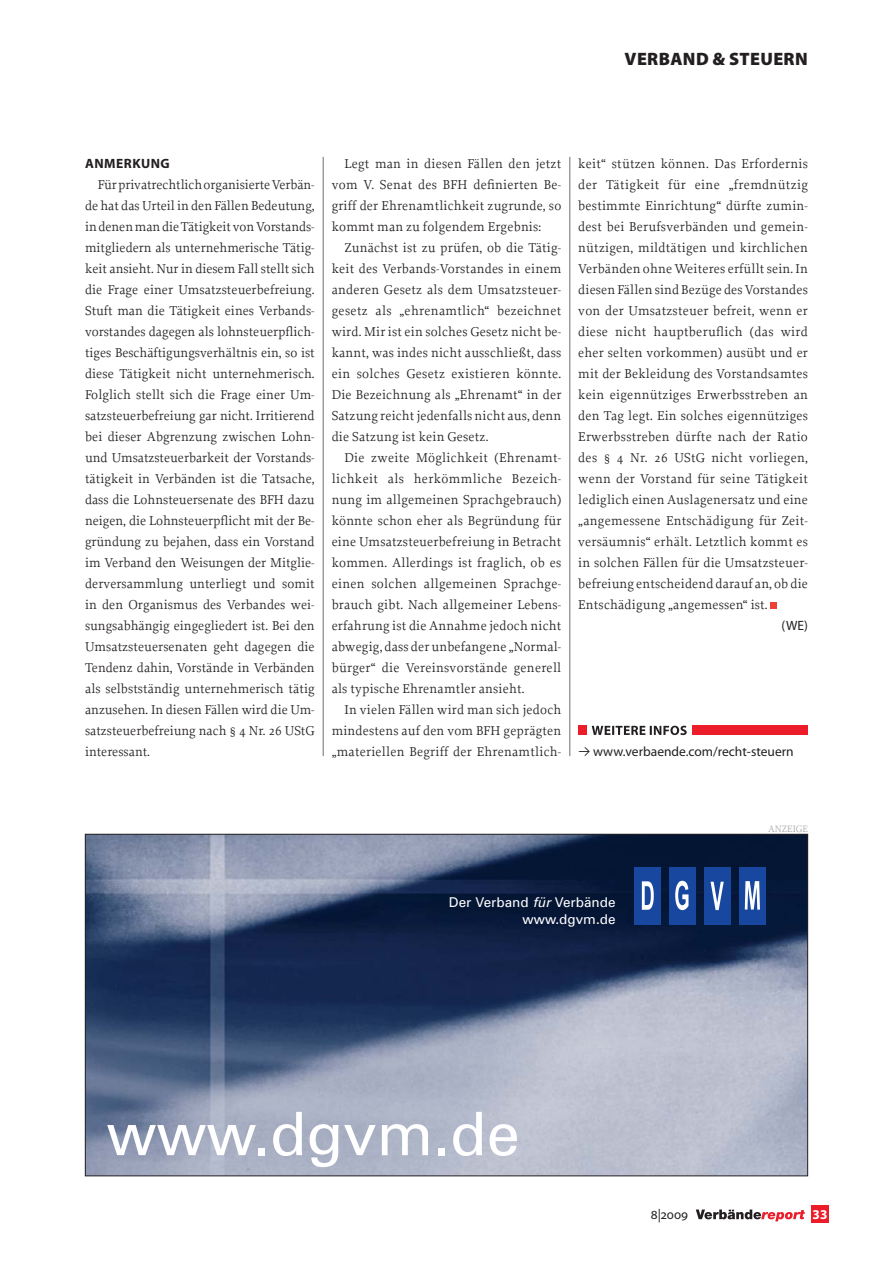
<style>
.page{position:relative;width:893px;height:1263px;background:#fff}
.page>*{position:absolute;margin:0;border:0;box-sizing:border-box;transform-origin:0 0}
.t1{font:60px "Univers";color:#fff}
.t2{font:900 18px "Myriad Pro";letter-spacing:.02em;color:#231f20}
.t3{font:13.5px/21px "Proforma";letter-spacing:.015em;color:#231f20;text-align:justify}
.t4{font:13.5px "Myriad Pro";color:#231f20}
.t5{font:13.5px/17px "Univers";color:#fff;text-align:right}
.t6{font:700 13.5px "Myriad Pro";letter-spacing:.035em;color:#231f20}
.t7{font:700 13.5px "Myriad Pro";color:#fff}
.t8{font:9.75px "Proforma";color:#a7a9ac}
.s1{font-family:"Klavika"}
.s2{font-style:italic}
</style>
<div class="page">
<div style="left:811px;top:1205px;width:18px;height:17px;background:#ed1c2b"></div>
<svg style="left:696px;top:1209px;width:109px;height:12px"></svg>
<hr style="left:570px;top:157px;width:1px;height:599px;background:#6d6e70">
<hr style="left:323px;top:157px;width:1px;height:599px;background:#6d6e70">
<svg style="left:771px;top:603px;width:6px;height:6px"></svg>
<svg style="left:592px;top:726px;width:95px;height:9px"></svg>
<div style="left:578px;top:725px;width:9px;height:10px;background:#ed1c2b"></div>
<div style="left:692px;top:725px;width:116px;height:10px;background:#ed1c2b"></div>
<img style="left:87px;top:836px;width:719px;height:338px">
<div style="left:634px;top:867px;width:27px;height:57px;background:#17479e"></div>
<div style="left:669px;top:867px;width:27px;height:57px;background:#17479e"></div>
<div style="left:704px;top:867px;width:26px;height:57px;background:#17479e"></div>
<div style="left:739px;top:867px;width:26px;height:57px;background:#17479e"></div>
<svg style="left:745px;top:881px;width:15px;height:29px"></svg>
<svg style="left:710px;top:882px;width:14px;height:28px"></svg>
<svg style="left:675px;top:881px;width:13px;height:29px"></svg>
<svg style="left:642px;top:881px;width:12px;height:29px"></svg>
<h2 class="t2" style="left:625px;top:49px;width:185px">VERBAND &amp; STEUERN</h2>
<p class="t6" style="left:85px;top:158px;width:86px">ANMERKUNG</p>
<p class="t3" style="left:85px;top:175px;width:231px;text-indent:13px">Für privatrechtlich organisierte Verbän&shy;de hat das Urteil in den Fällen Bedeutung, in denen man die Tätigkeit von Vorstands&shy;mitgliedern als unternehmerische Tätig&shy;keit ansieht. Nur in diesem Fall stellt sich die Frage einer Umsatzsteuerbefreiung.<br>Stuft man die Tätigkeit eines Verbands&shy;vorstandes dagegen als lohnsteuerpflich&shy;tiges Beschäftigungsverhältnis ein, so ist diese Tätigkeit nicht unternehmerisch.<br>Folglich stellt sich die Frage einer Um&shy;satzsteuerbefreiung gar nicht. Irritierend bei dieser Abgrenzung zwischen Lohn&shy;und Umsatzsteuerbarkeit der Vorstands&shy;tätigkeit in Verbänden ist die Tatsache, dass die Lohnsteuersenate des BFH dazu neigen, die Lohnsteuerpflicht mit der Be&shy;gründung zu bejahen, dass ein Vorstand im Verband den Weisungen der Mitglie&shy;derversammlung unterliegt und somit in den Organismus des Verbandes wei&shy;sungsabhängig eingegliedert ist. Bei den Umsatzsteuersenaten geht dagegen die Tendenz dahin, Vorstände in Verbänden als selbstständig unternehmerisch tätig anzusehen. In diesen Fällen wird die Um&shy;satzsteuerbefreiung nach § 4 Nr. 26 UStG interessant.</p>
<p class="t3" style="left:332px;top:154px;width:231px;text-indent:13px">Legt man in diesen Fällen den jetzt vom V. Senat des BFH definierten Be&shy;griff der Ehrenamtlichkeit zugrunde, so kommt man zu folgendem Ergebnis:</p>
<p class="t3" style="left:332px;top:238px;width:231px;text-indent:13px">Zunächst ist zu prüfen, ob die Tätig&shy;keit des Verbands-Vorstandes in einem anderen Gesetz als dem Umsatzsteuer&shy;gesetz als „ehrenamtlich“ bezeichnet wird. Mir ist ein solches Gesetz nicht be&shy;kannt, was indes nicht ausschließt, dass ein solches Gesetz existieren könnte.<br>Die Bezeichnung als „Ehrenamt“ in der Satzung reicht jedenfalls nicht aus, denn die Satzung ist kein Gesetz.</p>
<p class="t3" style="left:332px;top:448px;width:231px;text-indent:13px">Die zweite Möglichkeit (Ehrenamt&shy;lichkeit als herkömmliche Bezeich&shy;nung im allgemeinen Sprachgebrauch) könnte schon eher als Begründung für eine Umsatzsteuerbefreiung in Betracht kommen. Allerdings ist fraglich, ob es einen solchen allgemeinen Sprachge&shy;brauch gibt. Nach allgemeiner Lebens&shy;erfahrung ist die Annahme jedoch nicht abwegig, dass der unbefangene „Normal&shy;bürger“ die Vereinsvorstände generell als typische Ehrenamtler ansieht.</p>
<p class="t3" style="left:332px;top:700px;width:231px;text-indent:13px">In vielen Fällen wird man sich jedoch mindestens auf den vom BFH geprägten „materiellen Begriff der Ehrenamtlich-</p>
<p class="t3" style="left:578px;top:154px;width:231px">keit“ stützen können. Das Erfordernis der Tätigkeit für eine „fremdnützig bestimmte Einrichtung“ dürfte zumin&shy;dest bei Berufsverbänden und gemein&shy;nützigen, mildtätigen und kirchlichen Verbänden ohne Weiteres erfüllt sein. In diesen Fällen sind Bezüge des Vorstandes von der Umsatzsteuer befreit, wenn er diese nicht hauptberuflich (das wird eher selten vorkommen) ausübt und er mit der Bekleidung des Vorstandsamtes kein eigennütziges Erwerbsstreben an den Tag legt. Ein solches eigennütziges Erwerbsstreben dürfte nach der Ratio des § 4 Nr. 26 UStG nicht vorliegen, wenn der Vorstand für seine Tätigkeit lediglich einen Auslagenersatz und eine „angemessene Entschädigung für Zeit&shy;versäumnis“ erhält. Letztlich kommt es in solchen Fällen für die Umsatzsteuer&shy;befreiung entscheidend darauf an, ob die Entschädigung „angemessen“ ist.</p>
<p class="t4" style="left:781px;top:620px;width:28px">(WE)</p>
<p class="t4" style="left:578px;top:746px;width:217px"><span class="s1">-</span> www.verbaende.com/recht-steuern</p>
<p class="t5" style="left:449px;top:895px;width:168px">Der Verband <span class="s2">für</span> Verbände www.dgvm.de</p>
<p class="t8" style="left:768px;top:825px;width:41px">ANZEIGE</p>
<h1 class="t1" style="left:107px;top:1112px;width:415px">www.dgvm.de</h1>
<p class="t4" style="left:651px;top:1209px;width:39px">8|2009</p>
<p class="t7" style="left:812px;top:1209px;width:16px">33</p>
</div>
